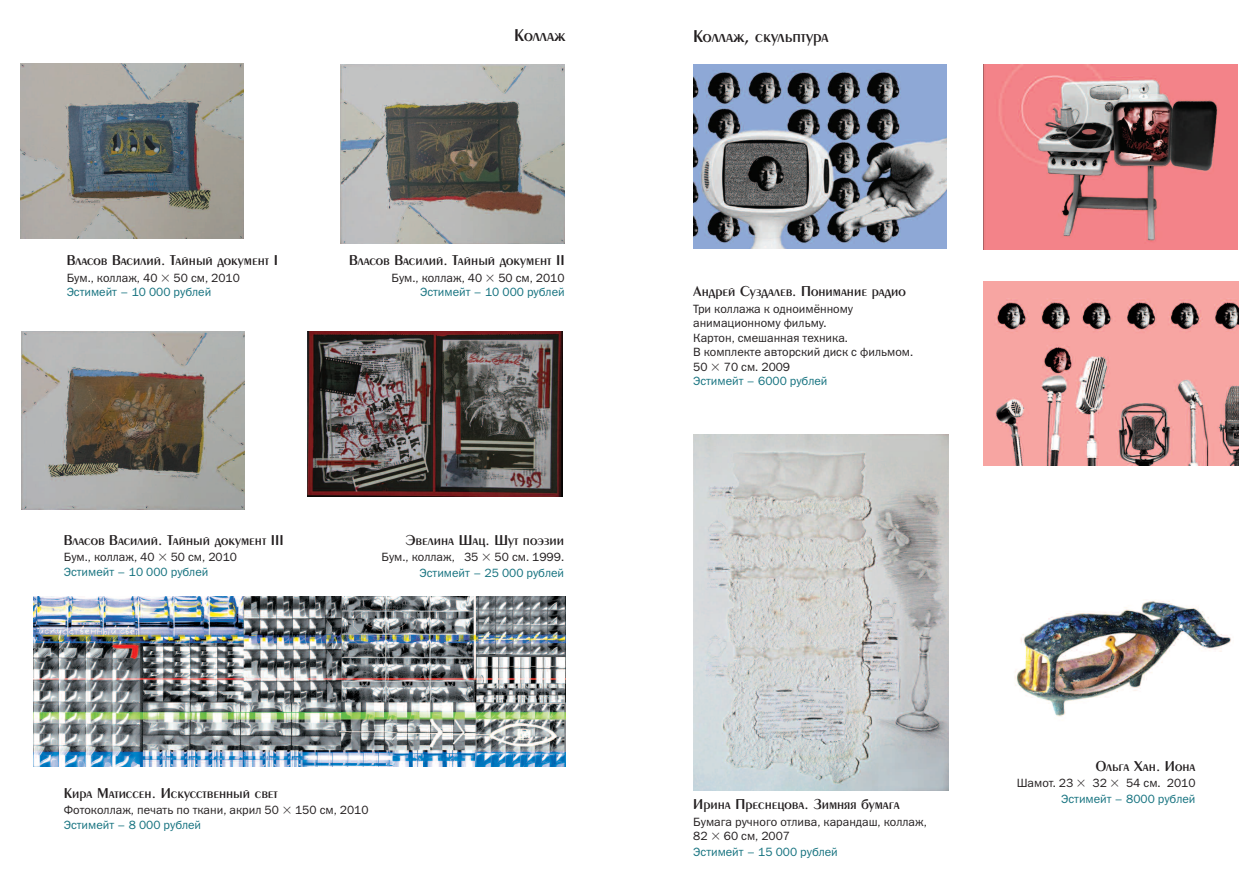
<style>
.page{position:relative;width:1259px;height:893px;background:#fff}
.page>*{position:absolute;margin:0;border:0;box-sizing:border-box;transform-origin:0 0}
.t1{font:18px "Penta Demi";color:#231f20}
.t2{font:15px "Penta Demi";color:#231f20}
.t3{font:12px/14.4px "Franklin Gothic Book C";color:#231f20}
.t4{font:12px "Franklin Gothic Book C";color:#15727f}
.s1{font-family:"Mathematical Pi One"}
.s2{color:#15727f}
</style>
<div class="page">
<img style="left:693px;top:65px;width:253px;height:183px">
<img style="left:983px;top:65px;width:254px;height:185px">
<img style="left:983px;top:282px;width:255px;height:183px">
<img style="left:693px;top:434px;width:255px;height:357px">
<img style="left:1015px;top:601px;width:216px;height:116px">
<img style="left:20px;top:64px;width:224px;height:174px">
<img style="left:340px;top:65px;width:224px;height:179px">
<img style="left:22px;top:331px;width:223px;height:179px">
<img style="left:308px;top:331px;width:254px;height:166px">
<img style="left:34px;top:596px;width:531px;height:170px">
<h1 class="t1" style="left:514px;top:24px;width:53px">Коллаж</h1>
<p class="t2" style="left:67px;top:251px;width:213px">Власов Василий. Тайный документ I</p>
<p class="t3" style="left:67px;top:270px;width:175px">Бум., коллаж, 40 <span class="s1">-</span> 50 см, 2010<br><span class="s2">Эстимейт – 10 000 рублей</span></p>
<p class="t2" style="left:349px;top:251px;width:217px">Власов Василий. Тайный документ II</p>
<p class="t3" style="left:391px;top:270px;width:175px;text-align:right">Бум., коллаж, 40 <span class="s1">-</span> 50 см, 2010<br><span class="s2">Эстимейт – 10 000 рублей</span></p>
<p class="t2" style="left:64px;top:531px;width:221px">Власов Василий. Тайный документ III</p>
<p class="t3" style="left:64px;top:550px;width:175px">Бум., коллаж, 40 <span class="s1">-</span> 50 см, 2010<br><span class="s2">Эстимейт – 10 000 рублей</span></p>
<p class="t2" style="left:406px;top:531px;width:160px">Эвелина Шац. Шут поэзии</p>
<p class="t3" style="left:381px;top:549px;width:184px;line-height:15.6px;text-align:right">Бум., коллаж, 35 <span class="s1">-</span> 50 см. 1999.<br><span class="s2">Эстимейт – 25 000 рублей</span></p>
<p class="t2" style="left:64px;top:784px;width:215px">Кира Матиссен. Искусственный свет</p>
<p class="t3" style="left:64px;top:803px;width:306px">Фотоколлаж, печать по ткани, акрил 50 <span class="s1">-</span> 150 см, 2010<br><span class="s2">Эстимейт – 8 000 рублей</span></p>
<h1 class="t1" style="left:693px;top:25px;width:137px">Коллаж, скульптура</h1>
<p class="t2" style="left:693px;top:282px;width:214px">Андрей Суздалев. Понимание радио</p>
<p class="t3" style="left:693px;top:302px;width:221px">Три коллажа к одноимённому анимационному фильму.<br>Картон, смешанная техника.<br>В комплекте авторский диск с фильмом.<br>50 <span class="s1">-</span> 70 см. 2009<br><span class="s2">Эстимейт – 6000 рублей</span></p>
<p class="t2" style="left:693px;top:795px;width:208px">Ирина Преснецова. Зимняя бумага</p>
<p class="t3" style="left:693px;top:814px;width:235px">Бумага ручного отлива, карандаш, коллаж,<br>82 <span class="s1">-</span> 60 см, 2007</p>
<p class="t4" style="left:693px;top:844px;width:146px">Эстимейт – 15 000 рублей</p>
<p class="t2" style="left:1095px;top:757px;width:101px">Ольга Хан. Иона</p>
<p class="t3" style="left:1016px;top:775px;width:180px;line-height:15.6px;text-align:right">Шамот. 23 <span class="s1">-</span> 32 <span class="s1">-</span> 54 см. 2010<br><span class="s2">Эстимейт – 8000 рублей</span></p>
</div>
